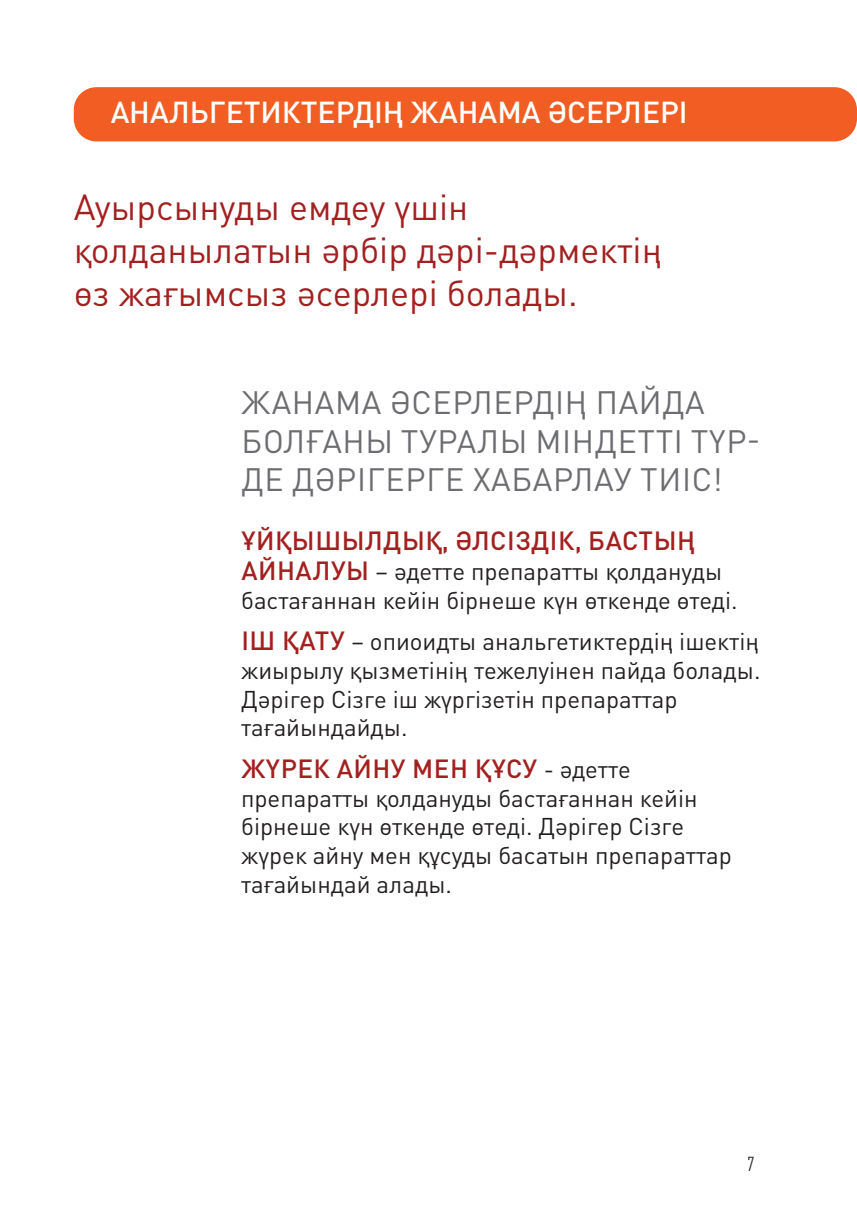
<style>
.page{position:relative;width:857px;height:1225px;background:#fff}
.page>*{position:absolute;margin:0;border:0;box-sizing:border-box;transform-origin:0 0}
.t1{font:35.8px/43px "DIN Pro";color:#a22120}
.t2{font:32px/38.4px "DIN Pro";letter-spacing:.02em;color:#6c6d70}
.zz{font:500 30px "DIN Pro";color:#fff}
.txt{font:500 26px "DIN Pro";letter-spacing:.02em;color:#a22120}
.txt-2{font:24px/28.8px "DIN Pro";color:#231f20}
.t3{font:condensed 20px "DIN Pro";color:#302427}
.s1{font-weight:500;font-size:26px;color:#a22120}
.s2{font-weight:400;font-size:24px;color:#231f20}
</style>
<div class="page">
<div style="left:74px;top:87px;width:782px;height:54px;background:#f25d23;border-radius:23px"></div>
<p class="zz" style="left:111px;top:88px;width:578px">АНАЛЬГЕТИКТЕРДІҢ ЖАНАМА ӘСЕРЛЕРІ</p>
<p class="t1" style="left:74px;top:182px;width:396px">Ауырсынуды емдеу үшін</p>
<p class="t1" style="left:74px;top:225px;width:589px">қолданылатын әрбір дәрі-дәрмектің өз жағымсыз әсерлері болады.</p>
<p class="t2" style="left:241px;top:380px;width:520px">ЖАНАМА ӘСЕРЛЕРДІҢ ПАЙДА<br>БОЛҒАНЫ ТУРАЛЫ МІНДЕТТІ ТҮР-<br>ДЕ ДӘРІГЕРГЕ ХАБАРЛАУ ТИІС!</p>
<p class="txt" style="left:241px;top:519px;width:455px">ҰЙҚЫШЫЛДЫҚ, ӘЛСІЗДІК, БАСТЫҢ</p>
<p class="txt-2" style="left:241px;top:554px;width:497px"><span class="s1">АЙНАЛУЫ</span> – әдетте препаратты қолдануды бастағаннан кейін бірнеше күн өткенде өтеді.</p>
<p class="txt-2" style="left:241px;top:624px;width:520px"><span class="s1">ІШ ҚАТУ</span> – опиоидты анальгетиктердің ішектің жиырылу қызметінің тежелуінен пайда болады.<br>Дәрігер Сізге іш жүргізетін препараттар тағайындайды.</p>
<p class="txt" style="left:241px;top:747px;width:391px">ЖҮРЕК АЙНУ МЕН ҚҰСУ <span class="s2">- әдетте</span></p>
<p class="txt-2" style="left:241px;top:781px;width:492px">препаратты қолдануды бастағаннан кейін бірнеше күн өткенде өтеді. Дәрігер Сізге жүрек айну мен құсуды басатын препараттар тағайындай алады.</p>
<p class="t3" style="left:747px;top:1149px;width:9px">7</p>
</div>
